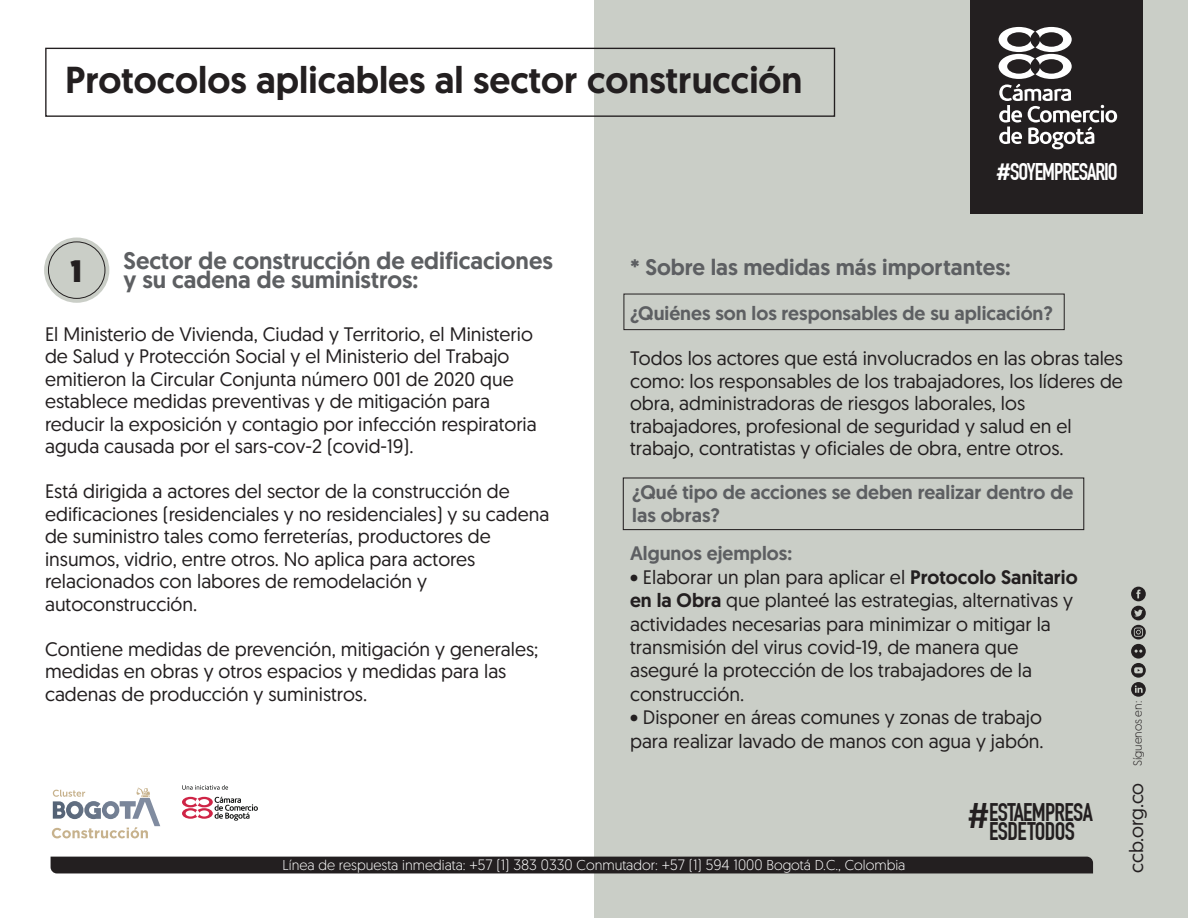
<style>
.page{position:relative;width:1188px;height:918px;background:#fff}
.page>*{position:absolute;margin:0;border:0;box-sizing:border-box;transform-origin:0 0}
.t1{font:500 37.5px "Geomanist";color:#231f20}
.t2{font:900 31.05px "Geomanist";color:#231f20}
.t3{font:700 24.9px/19.5px "DIN Condensed";letter-spacing:-.025em;color:#231f20;text-align:center}
.t4{font:500 24px/19.5px "Geomanist";color:#5d5f62}
.t5{font:700 23.7px "DIN Condensed";letter-spacing:-.045em;color:#fff}
.t6{font:500 22.5px "Geomanist";color:#5d5f62}
.t7{font:19.5px/22.5px "Geomanist";color:#231f20}
.t8{font:500 19.5px/22.5px "Geomanist";color:#5d5f62}
.t9{font:300 14.25px "Geomanist";color:#fff}
.t10{font:300 11.85px "Geomanist";color:#231f20}
.s1{font-family:"Geomanist";font-weight:500}
.s2{font-weight:500}
.s3{font-family:"DIN Pro";font-weight:500;font-size:34.95px}
.s4{font-size:15px}
</style>
<div class="page">
<div style="left:594px;top:0;width:594px;height:918px;background:#cacec7"></div>
<svg style="left:1131px;top:587px;width:15px;height:110px"></svg>
<div style="left:970px;top:0;width:173px;height:213px;background:#231f20"></div>
<svg style="left:999px;top:27px;width:118px;height:122px"></svg>
<div style="left:45px;top:48px;width:790px;height:69px;border:1px solid #231f20"></div>
<div style="left:51px;top:857px;width:1042px;height:16px;background:#231f20"></div>
<svg style="left:44px;top:238px;width:65px;height:65px"></svg>
<div style="left:48px;top:242px;width:57px;height:56px;background:#cacec7;border-radius:50%"></div>
<div style="left:48px;top:241px;width:57px;height:58px;border:1px solid #231f20;border-radius:50%"></div>
<div style="left:623px;top:294px;width:442px;height:36px;border:1px solid #231f20"></div>
<div style="left:623px;top:477px;width:461px;height:53px;border:1px solid #231f20"></div>
<svg style="left:52px;top:788px;width:108px;height:50px"></svg>
<svg style="left:182px;top:797px;width:76px;height:24px"></svg>
<svg style="left:182px;top:785px;width:46px;height:5px"></svg>
<h1 class="t1" style="left:65px;top:55px;width:739px">Protocolos aplicables al sector construcción</h1>
<p class="t5" style="left:996px;top:157px;width:123px"><span class="s1">#</span>SOYEMPRESARIO</p>
<h2 class="t2" style="left:71px;top:250px;width:13px">1</h2>
<p class="t4" style="left:124px;top:250px;width:431px">Sector de construcción de edificaciones y su cadena de suministros:</p>
<p class="t6" style="left:630px;top:253px;width:382px">* Sobre las medidas más importantes:</p>
<p class="t8" style="left:630px;top:302px;width:424px">¿Quiénes son los responsables de su aplicación?</p>
<p class="t7" style="left:630px;top:347px;width:495px">Todos los actores que está involucrados en las obras tales como: los responsables de los trabajadores, los líderes de obra, administradoras de riesgos laborales, los trabajadores, profesional de seguridad y salud en el trabajo, contratistas y oficiales de obra, entre otros.</p>
<p class="t7" style="left:45px;top:322px;width:493px">El Ministerio de Vivienda, Ciudad y Territorio, el Ministerio de Salud y Protección Social y el Ministerio del Trabajo emitieron la Circular Conjunta número 001 de 2020 que establece medidas preventivas y de mitigación para reducir la exposición y contagio por infección respiratoria aguda causada por el sars-cov-2 (covid-19).</p>
<p class="t7" style="left:45px;top:480px;width:506px">Está dirigida a actores del sector de la construcción de edificaciones (residenciales y no residenciales) y su cadena de suministro tales como ferreterías, productores de insumos, vidrio, entre otros. No aplica para actores relacionados con labores de remodelación y autoconstrucción.</p>
<p class="t7" style="left:45px;top:637px;width:495px">Contiene medidas de prevención, mitigación y generales; medidas en obras y otros espacios y medidas para las cadenas de producción y suministros.</p>
<p class="t8" style="left:632px;top:481px;width:443px">¿Qué tipo de acciones se deben realizar dentro de las obras?</p>
<p class="t8" style="left:630px;top:542px;width:164px">Algunos ejemplos:</p>
<p class="t7" style="left:630px;top:565px;width:449px;line-height:23.4px">• Elaborar un plan para aplicar el <span class="s2">Protocolo Sanitario en la Obra</span> que planteé las estrategias, alternativas y actividades necesarias para minimizar o mitigar la transmisión del virus covid-19, de manera que aseguré la protección de los trabajadores de la construcción.</p>
<p class="t7" style="left:630px;top:705px;width:415px;line-height:23.4px">• Disponer en áreas comunes y zonas de trabajo para realizar lavado de manos con agua y jabón.</p>
<p class="t10" style="left:1130px;top:766px;width:66px;rotate:-90deg">Síguenos en:</p>
<p class="t7" style="left:1124px;top:873px;width:92px;rotate:-90deg">ccb.org.co</p>
<p class="t3" style="left:966px;top:802px;width:128px"><span class="s3">#</span>ESTAEMPRESA<br>ESDETODOS</p>
<p class="t9" style="left:283px;top:855px;width:624px">Línea de respuesta inmediata: <span class="s4">+57 (1) 383 0330</span> Conmutador: <span class="s4">+57 (1) 594 1000</span> Bogotá D.C., Colombia</p>
</div>
